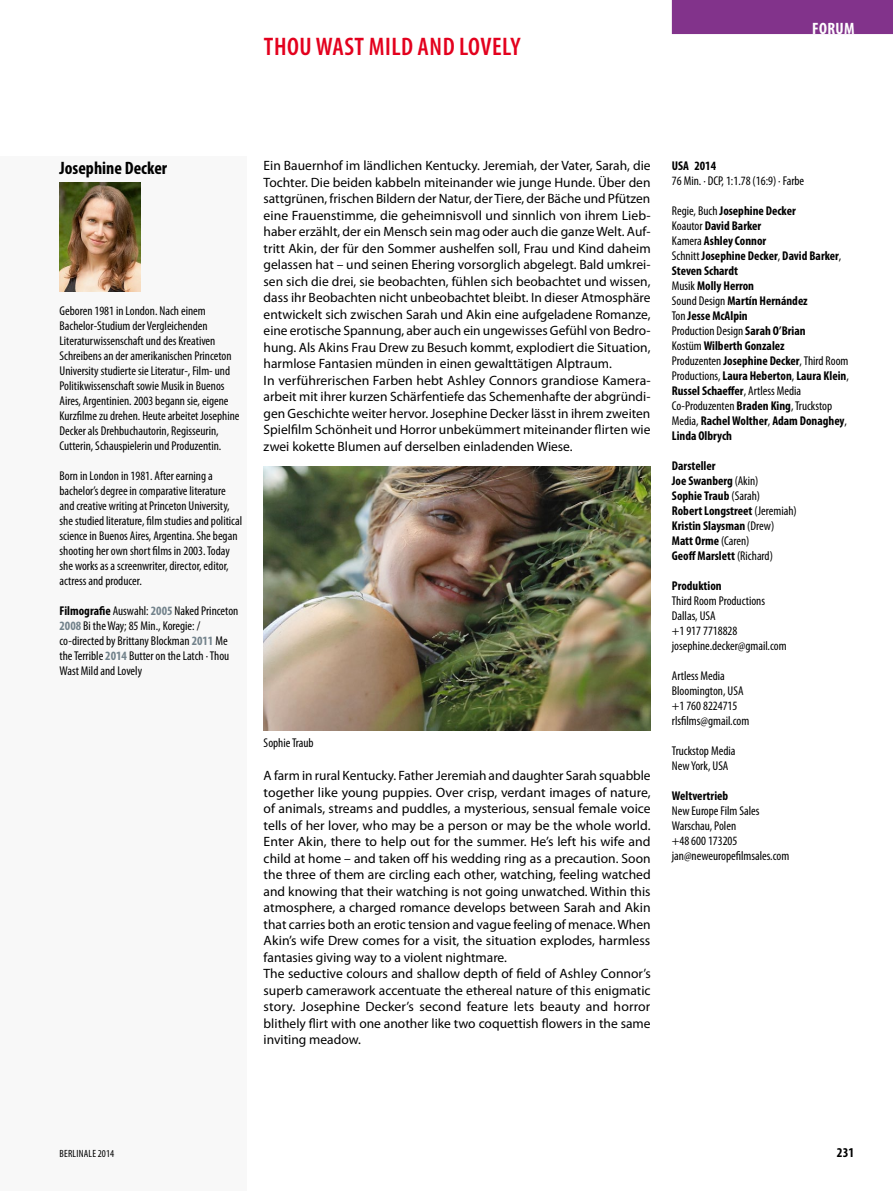
<style>
.page{position:relative;width:893px;height:1191px;background:#fff}
.page>*{position:absolute;margin:0;border:0;box-sizing:border-box;transform-origin:0 0}
.t1{font:600 condensed 25.5px "Myriad Pro";letter-spacing:.02em;color:#e3001d}
.t2{font:700 condensed 18px "Myriad Pro";color:#000}
.t3{font:700 condensed 16.5px "Myriad Pro";letter-spacing:.02em;color:#fff}
.t4{font:13.5px/16.5px "Myriad Pro";color:#000}
.t5{font:700 condensed 13.5px "Myriad Pro";color:#000}
.t6{font:condensed 12.75px/15px "Myriad Pro";color:#000}
.t7{font:700 condensed 12.75px/15px "Myriad Pro";color:#000}
.t8{font:condensed 10.5px "Myriad Pro";letter-spacing:.02em;color:#000}
.s1{font-weight:700}
.s2{font-weight:700;color:#72828b}
.s3{font-weight:400}
</style>
<div class="page">
<div style="left:0;top:156px;width:247px;height:1035px;background:#f8f8f8"></div>
<img style="left:264px;top:467px;width:387px;height:263px">
<img style="left:60px;top:183px;width:80px;height:108px">
<div style="left:672px;top:0;width:221px;height:34px;background:#82338b"></div>
<h1 class="t1" style="left:264px;top:31px;width:258px">THOU WAST MILD AND LOVELY</h1>
<p class="t3" style="left:812px;top:18px;width:44px">FORUM</p>
<h2 class="t2" style="left:60px;top:157px;width:109px">Josephine Decker</h2>
<p class="t6" style="left:60px;top:303px;width:182px">Geboren 1981 in London. Nach einem Bachelor-Studium der Vergleichenden Literaturwissenschaft und des Kreativen Schreibens an der amerikanischen Princeton University studierte sie Literatur-, Film- und Politikwissenschaft sowie Musik in Buenos Aires, Argentinien. 2003 begann sie, eigene Kurzfilme zu drehen. Heute arbeitet Josephine Decker als Drehbuchautorin, Regisseurin, Cutterin, Schauspielerin und Produzentin.</p>
<p class="t6" style="left:60px;top:468px;width:184px">Born in London in 1981. After earning a bachelor’s degree in comparative literature and creative writing at Princeton University, she studied literature, film studies and political science in Buenos Aires, Argentina. She began shooting her own short films in 2003. Today she works as a screenwriter, director, editor, actress and producer.</p>
<p class="t6" style="left:60px;top:602px;width:180px"><span class="s1">Filmografie</span> Auswahl: <span class="s2">2005</span> Naked Princeton <span class="s2">2008</span> Bi the Way; 85 Min., Koregie: / co-directed by Brittany Blockman <span class="s2">2011</span> Me the Terrible <span class="s2">2014</span> Butter on the Latch · Thou Wast Mild and Lovely</p>
<p class="t4" style="left:264px;top:157px;width:389px">Ein Bauernhof im ländlichen Kentucky. Jeremiah, der Vater, Sarah, die Tochter. Die beiden kabbeln miteinander wie junge Hunde. Über den sattgrünen, frischen Bildern der Natur, der Tiere, der Bäche und Pfützen eine Frauenstimme, die geheimnisvoll und sinnlich von ihrem Lieb&shy;haber erzählt, der ein Mensch sein mag oder auch die ganze Welt. Auf&shy;tritt Akin, der für den Sommer aushelfen soll, Frau und Kind daheim gelassen hat – und seinen Ehering vorsorglich abgelegt. Bald umkrei&shy;sen sich die drei, sie beobachten, fühlen sich beobachtet und wissen, dass ihr Beobachten nicht unbeobachtet bleibt. In dieser Atmosphäre entwickelt sich zwischen Sarah und Akin eine aufgeladene Romanze, eine erotische Spannung, aber auch ein ungewisses Gefühl von Bedro&shy;hung. Als Akins Frau Drew zu Besuch kommt, explodiert die Situation, harmlose Fantasien münden in einen gewalttätigen Alptraum.<br>In verführerischen Farben hebt Ashley Connors grandiose Kamera&shy;arbeit mit ihrer kurzen Schärfentiefe das Schemenhafte der abgründi&shy;gen Geschichte weiter hervor. Josephine Decker lässt in ihrem zweiten Spielfilm Schönheit und Horror unbekümmert miteinander flirten wie zwei kokette Blumen auf derselben einladenden Wiese.</p>
<p class="t6" style="left:264px;top:734px;width:52px">Sophie Traub</p>
<p class="t4" style="left:264px;top:767px;width:389px">A farm in rural Kentucky. Father Jeremiah and daughter Sarah squabble together like young puppies. Over crisp, verdant images of nature, of animals, streams and puddles, a mysterious, sensual female voice tells of her lover, who may be a person or may be the whole world.<br>Enter Akin, there to help out for the summer. He’s left his wife and child at home – and taken off his wedding ring as a precaution. Soon the three of them are circling each other, watching, feeling watched and knowing that their watching is not going unwatched. Within this atmosphere, a charged romance develops between Sarah and Akin that carries both an erotic tension and vague feeling of menace. When Akin’s wife Drew comes for a visit, the situation explodes, harmless fantasies giving way to a violent nightmare.<br>The seductive colours and shallow depth of field of Ashley Connor’s superb camerawork accentuate the ethereal nature of this enigmatic story. Josephine Decker’s second feature lets beauty and horror blithely flirt with one another like two coquettish flowers in the same inviting meadow.</p>
<p class="t7" style="left:672px;top:158px;width:46px">USA 2014</p>
<p class="t6" style="left:672px;top:173px;width:134px">76 Min. · DCP, 1:1.78 (16:9) · Farbe</p>
<p class="t7" style="left:672px;top:203px;width:178px"><span class="s3">Regie, Buch</span> Josephine Decker<br><span class="s3">Koautor</span> David Barker<br><span class="s3">Kamera</span> Ashley Connor<br><span class="s3">Schnitt</span> Josephine Decker<span class="s3">,</span> David Barker<span class="s3">,<br></span>Steven Schardt<br><span class="s3">Musik</span> Molly Herron<br><span class="s3">Sound Design</span> Martín Hernández<br><span class="s3">Ton</span> Jesse McAlpin<br><span class="s3">Production Design</span> Sarah O’Brian<br><span class="s3">Kostüm</span> Wilberth Gonzalez<br><span class="s3">Produzenten</span> Josephine Decker<span class="s3">, Third Room<br>Productions,</span> Laura Heberton<span class="s3">,</span> Laura Klein<span class="s3">,<br></span>Russel Schaeffer<span class="s3">, Artless Media<br>Co-Produzenten</span> Braden King<span class="s3">, Truckstop<br>Media,</span> Rachel Wolther<span class="s3">,</span> Adam Donaghey<span class="s3">,<br></span>Linda Olbrych</p>
<p class="t7" style="left:672px;top:458px;width:126px">Darsteller<br>Joe Swanberg <span class="s3">(Akin)<br></span>Sophie Traub <span class="s3">(Sarah)<br></span>Robert Longstreet <span class="s3">(Jeremiah)<br></span>Kristin Slaysman <span class="s3">(Drew)<br></span>Matt Orme <span class="s3">(Caren)<br></span>GeoffMarslett <span class="s3">(Richard)</span></p>
<p class="t7" style="left:672px;top:578px;width:51px">Produktion</p>
<p class="t6" style="left:672px;top:593px;width:116px">Third Room Productions<br>Dallas, USA<br>+1 917 7718828 josephine.decker@gmail.com</p>
<p class="t6" style="left:672px;top:668px;width:79px">Artless Media<br>Bloomington, USA +1 760 8224715 rlsfilms@gmail.com</p>
<p class="t6" style="left:672px;top:743px;width:65px">Truckstop Media<br>New York, USA</p>
<p class="t7" style="left:672px;top:788px;width:58px">Weltvertrieb</p>
<p class="t6" style="left:672px;top:803px;width:119px">New Europe Film Sales<br>Warschau, Polen<br>+48 600 173205 jan@neweuropefilmsales.com</p>
<p class="t8" style="left:60px;top:1146px;width:56px">BERLINALE 2014</p>
<p class="t5" style="left:837px;top:1143px;width:19px">231</p>
</div>
